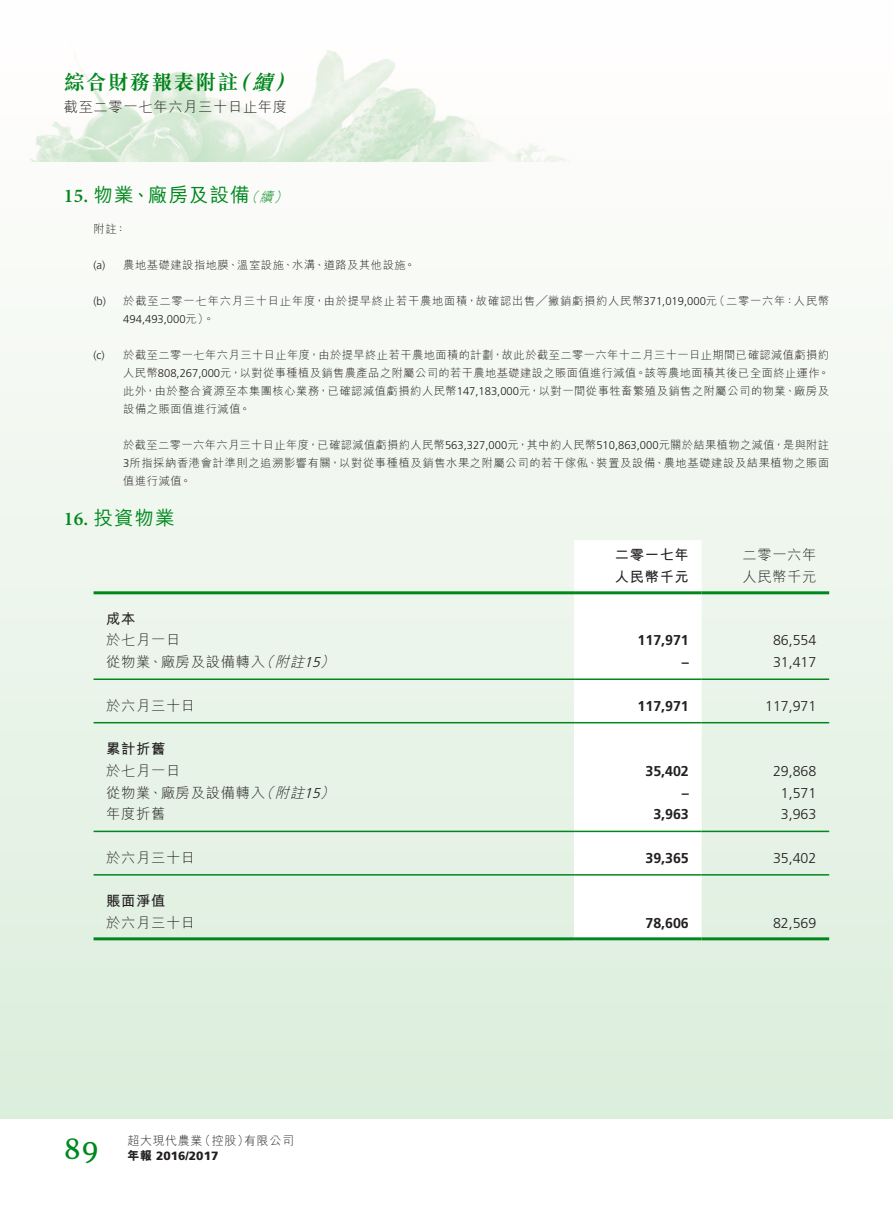
<style>
.page{position:relative;width:893px;height:1212px;background:#fff}
.page>*{position:absolute;margin:0;border:0;box-sizing:border-box;transform-origin:0 0}
.t1{font:27px "Merriweather";color:#00881e}
.t2{font:700 21px "M Sung HK";letter-spacing:.045em;color:#00881e}
.t3{font:italic 700 21px "M Sung HK";color:#00881e}
.Heading_1{font:500 19.5px "M Hei HK";letter-spacing:.05em;color:#00881e}
.Body_Text{font:300 14.25px "M Hei HK";letter-spacing:.05em;color:#231f20}
.Body_Text-2{font:300 14.25px "Frutiger LT Std";color:#231f20}
.Body_Text-3{font:700 14.25px "Frutiger LT Std";color:#231f20}
.Body_Text-4{font:700 14.25px "M Hei HK";letter-spacing:.05em;color:#231f20}
.Body_Text-5{font:italic 300 14.25px "M Hei HK";color:#231f20}
.Body_Text-6{font:italic 300 14.25px "Frutiger LT Std";color:#231f20}
.Heading_1-2{font:italic 300 13.5px "M Hei HK";color:#00881e}
.t4{font:300 12px "M Hei HK";letter-spacing:.05em;color:#231f20}
.t5{font:900 12px "Frutiger LT Std";color:#231f20}
.Notes{font:300 11.25px/18px "M Hei HK";letter-spacing:.05em;color:#231f20;text-align:justify}
.Notes-2{font:300 11.25px "M Hei HK";letter-spacing:.07em;color:#231f20}
.Notes-3{font:300 11.25px "Frutiger LT Std";color:#231f20}
.s1{font-family:"Minion Pro";font-weight:600}
.s2{font-family:"M Sung HK"}
.s3{font-family:"Frutiger LT Std"}
.s4{font-family:"M Hei HK"}
.s5{font-family:"M Hei HK";font-weight:800}
</style>
<div class="page">
<div style="left:0;top:0;width:893px;height:1118px;background:linear-gradient(to bottom,#fffeff,#dbeddb)"></div>
<img style="left:0;top:0;width:625px;height:162px">
<svg style="left:574px;top:540px;width:128px;height:397px"></svg>
<hr style="left:94px;top:591px;width:480px;height:3px;background:#00881e">
<hr style="left:574px;top:591px;width:128px;height:3px;background:#00881e">
<hr style="left:702px;top:591px;width:127px;height:3px;background:#00881e">
<hr style="left:94px;top:678px;width:480px;height:2px;background:#00881e">
<hr style="left:574px;top:678px;width:128px;height:2px;background:#00881e">
<hr style="left:702px;top:678px;width:127px;height:2px;background:#00881e">
<hr style="left:94px;top:722px;width:480px;height:1px;background:#00881e">
<hr style="left:574px;top:722px;width:128px;height:1px;background:#00881e">
<hr style="left:702px;top:722px;width:127px;height:1px;background:#00881e">
<hr style="left:94px;top:831px;width:480px;height:1px;background:#00881e">
<hr style="left:574px;top:831px;width:128px;height:1px;background:#00881e">
<hr style="left:702px;top:831px;width:127px;height:1px;background:#00881e">
<hr style="left:94px;top:874px;width:480px;height:1px;background:#00881e">
<hr style="left:574px;top:874px;width:128px;height:1px;background:#00881e">
<hr style="left:702px;top:874px;width:127px;height:1px;background:#00881e">
<hr style="left:94px;top:937px;width:480px;height:3px;background:#00881e">
<hr style="left:574px;top:937px;width:128px;height:3px;background:#00881e">
<hr style="left:702px;top:937px;width:127px;height:3px;background:#00881e">
<p class="t3" style="left:229px;top:72px;width:28px">（</p>
<p class="t3" style="left:274px;top:72px;width:28px">(</p>
<p class="t2" style="left:64px;top:72px;width:176px">綜合財務報表附註</p>
<p class="Body_Text" style="left:64px;top:100px;width:225px">截至二零一七年六月三十日止年度</p>
<p class="t3" style="left:252px;top:72px;width:28px">續</p>
<p class="Heading_1" style="left:64px;top:181px;width:187px"><span class="s1">15.</span> 物業、廠房及設備</p>
<p class="Notes" style="left:94px;top:220px;width:34px">附註：</p>
<p class="Notes" style="left:123px;top:256px;width:294px">農地基礎建設指地膜、溫室設施、水溝、道路及其他設施。</p>
<p class="Heading_1-2" style="left:259px;top:191px;width:19px">續</p>
<p class="Heading_1-2" style="left:244px;top:191px;width:19px">（</p>
<p class="Heading_1-2" style="left:274px;top:191px;width:19px">(</p>
<p class="Notes-3" style="left:94px;top:259px;width:13px">)a(</p>
<p class="Notes-3" style="left:94px;top:295px;width:14px">)b(</p>
<p class="Notes-3" style="left:94px;top:349px;width:13px">)c(</p>
<p class="Notes-2" style="left:123px;top:295px;width:595px">於截至二零一七年六月三十日止年度，由於提早終止若干農地面積，故確認出售<span class="s2">╱</span>撇銷虧損約人民幣<span class="s3">371,019,000</span>元</p>
<p class="Notes-2" style="left:714px;top:295px;width:117px">（二零一六年：人民幣</p>
<p class="Notes-3" style="left:123px;top:313px;width:92px">494,493,000<span class="s4">元。(</span></p>
<p class="Notes" style="left:123px;top:346px;width:707px">於截至二零一七年六月三十日止年度，由於提早終止若干農地面積的計劃，故此於截至二零一六年十二月三十一日止期間已確認減值虧損約</p>
<p class="Notes" style="left:123px;top:364px;width:708px">人民幣<span class="s3">808,267,000</span>元，以對從事種植及銷售農產品之附屬公司的若干農地基礎建設之賬面值進行減值。該等農地面積其後已全面終止運作。此外，由於整合資源至本集團核心業務，已確認減值虧損約人民幣<span class="s3">147,183,000</span>元，以對一間從事牲畜繁殖及銷售之附屬公司的物業、廠房及設備之賬面值進行減值。</p>
<p class="Notes" style="left:123px;top:436px;width:708px">於截至二零一六年六月三十日止年度，已確認減值虧損約人民幣<span class="s3">563,327,000</span>元，其中約人民幣<span class="s3">510,863,000</span>元關於結果植物之減值，是與附註<span class="s3">3</span>所指採納香港會計準則之追溯影響有關，以對從事種植及銷售水果之附屬公司的若干傢俬、裝置及設備、農地基礎建設及結果植物之賬面值進行減值。</p>
<p class="Heading_1" style="left:64px;top:504px;width:112px"><span class="s1">16.</span> 投資物業</p>
<p class="Body_Text" style="left:742px;top:548px;width:75px">二零一六年</p>
<p class="Body_Text-4" style="left:615px;top:544px;width:75px">二零一七年</p>
<p class="Body_Text-4" style="left:106px;top:608px;width:31px">成本</p>
<p class="Body_Text" style="left:106px;top:633px;width:75px">於七月一日</p>
<p class="Body_Text-5" style="left:259px;top:655px;width:20px">（</p>
<p class="Body_Text-5" style="left:320px;top:655px;width:20px">(</p>
<p class="Body_Text-5" style="left:275px;top:655px;width:34px">附註</p>
<p class="Body_Text" style="left:106px;top:655px;width:160px">從物業、廠房及設備轉入</p>
<p class="Body_Text-6" style="left:304px;top:654px;width:22px">15</p>
<p class="Body_Text" style="left:106px;top:698px;width:90px">於六月三十日</p>
<p class="Body_Text-4" style="left:106px;top:738px;width:61px">累計折舊</p>
<p class="Body_Text" style="left:106px;top:763px;width:75px">於七月一日</p>
<p class="Body_Text-5" style="left:259px;top:785px;width:20px">（</p>
<p class="Body_Text-5" style="left:320px;top:785px;width:20px">(</p>
<p class="Body_Text-5" style="left:275px;top:785px;width:34px">附註</p>
<p class="Body_Text" style="left:106px;top:785px;width:160px">從物業、廠房及設備轉入</p>
<p class="Body_Text-6" style="left:304px;top:784px;width:22px">15</p>
<p class="Body_Text" style="left:106px;top:807px;width:61px">年度折舊</p>
<p class="Body_Text" style="left:106px;top:850px;width:90px">於六月三十日</p>
<p class="Body_Text-4" style="left:106px;top:890px;width:61px">賬面淨值</p>
<p class="Body_Text" style="left:106px;top:915px;width:90px">於六月三十日</p>
<p class="t1" style="left:64px;top:1133px;width:37px">89</p>
<p class="t4" style="left:199px;top:1134px;width:52px">（控股）</p>
<p class="t4" style="left:128px;top:1134px;width:76px">超大現代農業</p>
<p class="t5" style="left:128px;top:1149px;width:92px"><span class="s5">年報</span> 2016/2017</p>
<p class="t4" style="left:244px;top:1134px;width:51px">有限公司</p>
<p class="Body_Text-4" style="left:615px;top:566px;width:75px">人民幣千元</p>
<p class="Body_Text" style="left:742px;top:569px;width:75px">人民幣千元</p>
<p class="Body_Text-3" style="left:638px;top:632px;width:53px">117,971</p>
<p class="Body_Text-2" style="left:773px;top:632px;width:45px">86,554</p>
<p class="Body_Text-3" style="left:682px;top:654px;width:9px">–</p>
<p class="Body_Text-2" style="left:773px;top:654px;width:45px">31,417</p>
<p class="Body_Text-3" style="left:638px;top:697px;width:53px">117,971</p>
<p class="Body_Text-2" style="left:765px;top:697px;width:53px">117,971</p>
<p class="Body_Text-3" style="left:645px;top:762px;width:45px">35,402</p>
<p class="Body_Text-2" style="left:773px;top:763px;width:45px">29,868</p>
<p class="Body_Text-3" style="left:682px;top:784px;width:9px">–</p>
<p class="Body_Text-2" style="left:781px;top:784px;width:37px">1,571</p>
<p class="Body_Text-3" style="left:653px;top:806px;width:37px">3,963</p>
<p class="Body_Text-2" style="left:781px;top:806px;width:37px">3,963</p>
<p class="Body_Text-3" style="left:645px;top:849px;width:45px">39,365</p>
<p class="Body_Text-2" style="left:773px;top:850px;width:45px">35,402</p>
<p class="Body_Text-3" style="left:645px;top:914px;width:45px">78,606</p>
<p class="Body_Text-2" style="left:773px;top:915px;width:45px">82,569</p>
</div>
